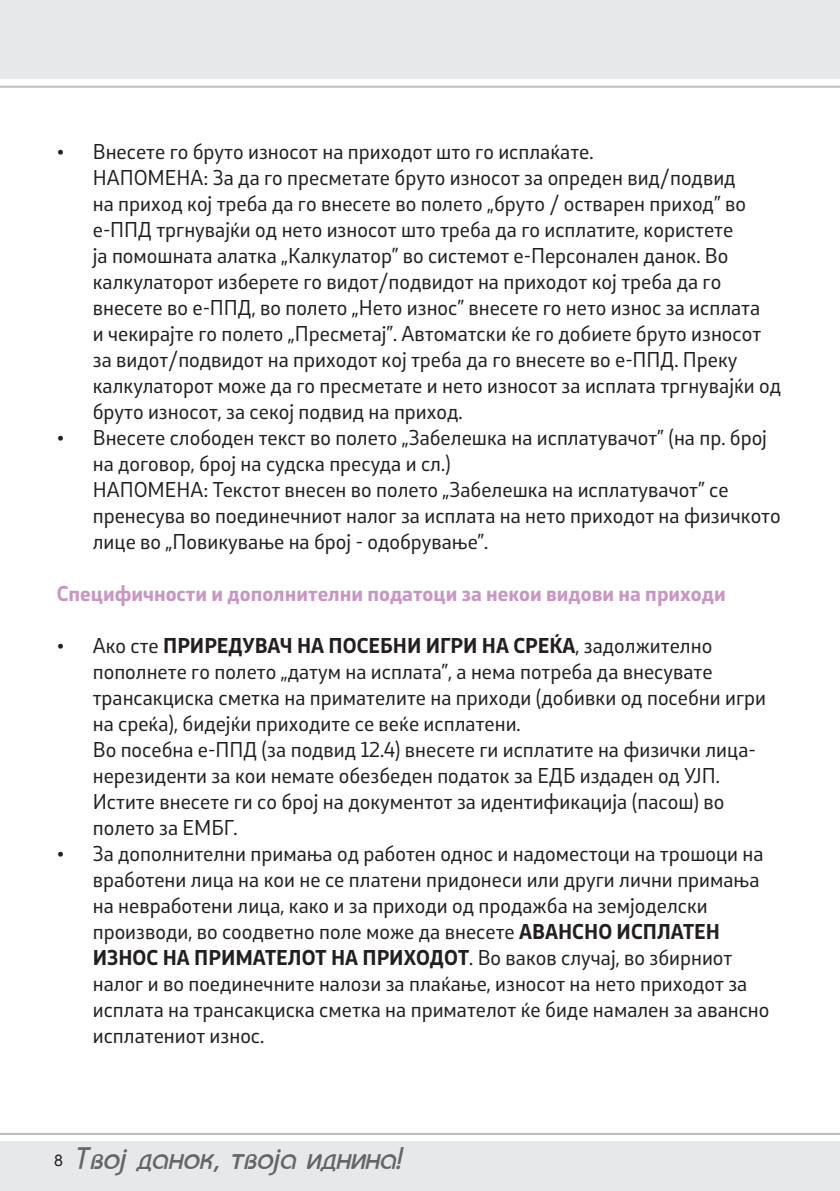
<style>
.page{position:relative;width:840px;height:1191px;background:#fff}
.page>*{position:absolute;margin:0;border:0;box-sizing:border-box;transform-origin:0 0}
.t1{font:italic 34px "C Bahamas";color:#636566}
.t2{font:20px/26px "Stobi Sans";color:#231f20}
.t3{font:700 20px "Stobi Sans";color:#c996c3}
.s1{font-weight:700}
.s2{font-family:"Arial";font-style:normal;font-size:16px;color:#231f20}
</style>
<div class="page">
<div style="left:0;top:1141px;width:839px;height:50px;background:#e7e8e9"></div>
<div style="left:0;top:0;width:839px;height:79px;background:#e7e8e9"></div>
<hr style="left:0;top:86px;width:839px;height:2px;background:#bcbdbe">
<hr style="left:0;top:1133px;width:839px;height:2px;background:#bcbdbe">
<p class="t2" style="left:93px;top:138px;width:689px;text-indent:-36px">• Внесете го бруто износот на приходот што го исплаќате.<br>НАПОМЕНА: За да го пресметате бруто износот за опреден вид/подвид<br>на приход кој треба да го внесете во полето „бруто / остварен приход” во е-ППД тргнувајќи од нето износот што треба да го исплатите, користете<br>ја помошната алатка „Калкулатор” во системот е-Персонален данок. Во калкулаторот изберете го видот/подвидот на приходот кој треба да го внесете во е-ППД, во полето „Нето износ” внесете го нето износ за исплата<br>и чекирајте го полето „Пресметај”. Автоматски ќе го добиете бруто износот за видот/подвидот на приходот кој треба да го внесете во е-ППД. Преку калкулаторот може да го пресметате и нето износот за исплата тргнувајќи од бруто износот, за секој подвид на приход.</p>
<p class="t2" style="left:93px;top:424px;width:689px;text-indent:-36px">• Внесете слободен текст во полето „Забелешка на исплатувачот” (на пр. број на договор, број на судска пресуда и сл.)<br>НАПОМЕНА: Текстот внесен во полето „Забелешка на исплатувачот” се пренесува во поединечниот налог за исплата на нето приходот на физичкото лице во „Повикување на број - одобрување”.</p>
<p class="t3" style="left:57px;top:580px;width:670px">Специфичности и дополнителни податоци за некои видови на приходи</p>
<p class="t2" style="left:93px;top:632px;width:674px;text-indent:-36px">• Ако сте <span class="s1">ПРИРЕДУВАЧ НА ПОСЕБНИ ИГРИ НА СРЕЌА</span>, задолжително пополнете го полето „датум на исплата”, а нема потреба да внесувате трансакциска сметка на примателите на приходи (добивки од посебни игри на среќа), бидејќи приходите се веќе исплатени.<br>Во посебна е-ППД (за подвид 12.4) внесете ги исплатите на физички лица&shy;нерезиденти за кои немате обезбеден податок за ЕДБ издаден од УЈП.<br>Истите внесете ги со број на документот за идентификација (пасош) во полето за ЕМБГ.</p>
<p class="t2" style="left:93px;top:840px;width:677px;text-indent:-36px">• За дополнителни примања од работен однос и надоместоци на трошоци на вработени лица на кои не се платени придонеси или други лични примања на невработени лица, како и за приходи од продажба на земјоделски производи, во соодветно поле може да внесете <span class="s1">АВАНСНО ИСПЛАТЕН ИЗНОС НА ПРИМАТЕЛОТ НА ПРИХОДОТ</span>. Во ваков случај, во збирниот налог и во поединечните налози за плаќање, износот на нето приходот за исплата на трансакциска сметка на примателот ќе биде намален за авансно исплатениот износ.</p>
<h1 class="t1" style="left:54px;top:1145px;width:351px"><span class="s2">8</span> Tvoj danok, tvoja idnina!</h1>
</div>
